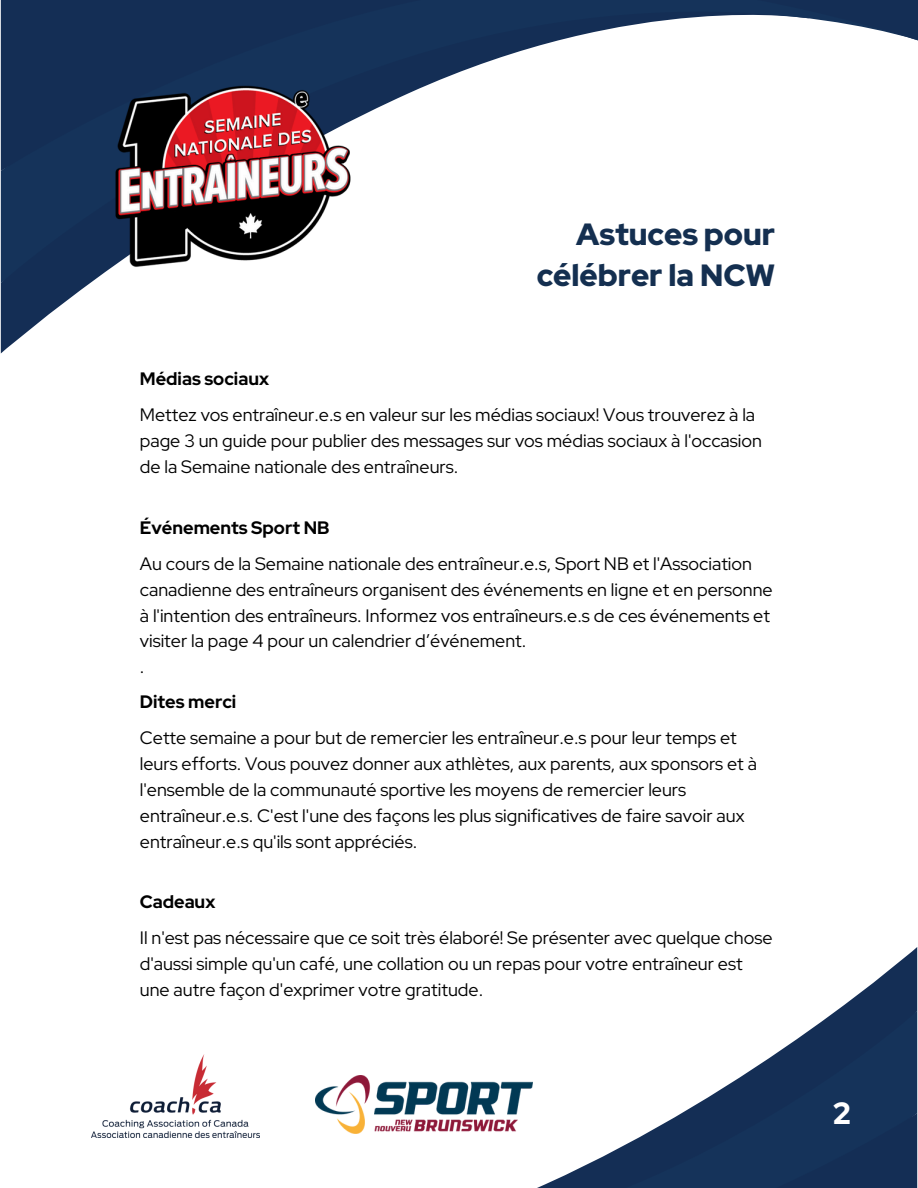
<style>
.page{position:relative;width:918px;height:1188px;background:#fff}
.page>*{position:absolute;margin:0;border:0;box-sizing:border-box;transform-origin:0 0}
.t1{font:900 30.75px/40.5px "Red Hat Display";color:#142f50;text-align:right}
.t2{font:900 30.75px "Red Hat Display";color:#fff}
.t3{font:18px/25.8px "Red Hat Display";color:#000}
.t4{font:700 18px "Red Hat Display";color:#000}
</style>
<div class="page">
<svg style="left:1px;top:283px;width:89px;height:70px"></svg>
<div style="left:1px;top:171px;width:91px;height:112px;background:#15335a"></div>
<svg style="left:1px;top:0;width:917px;height:171px"></svg>
<img style="left:92px;top:61px;width:280px;height:221px">
<svg style="left:836px;top:947px;width:81px;height:64px"></svg>
<svg style="left:315px;top:1011px;width:602px;height:102px"></svg>
<svg style="left:91px;top:1113px;width:826px;height:75px"></svg>
<img style="left:316px;top:1076px;width:217px;height:57px">
<img style="left:92px;top:1054px;width:167px;height:84px">
<p class="t1" style="left:537px;top:214px;width:240px">Astuces pour célébrer la NCW</p>
<p class="t4" style="left:140px;top:367px;width:131px">Médias sociaux</p>
<p class="t3" style="left:140px;top:402px;width:624px">Mettez vos entraîneur.e.s en valeur sur les médias sociaux! Vous trouverez à la page 3 un guide pour publier des messages sur vos médias sociaux à l'occasion de la Semaine nationale des entraîneurs.</p>
<p class="t4" style="left:140px;top:515px;width:191px">Événements Sport NB</p>
<p class="t3" style="left:140px;top:550px;width:634px">Au cours de la Semaine nationale des entraîneur.e.s, Sport NB et l'Association canadienne des entraîneurs organisent des événements en ligne et en personne à l'intention des entraîneurs. Informez vos entraîneurs.e.s de ces événements et visiter la page 4 pour un calendrier d’événement.</p>
<p class="t3" style="left:140px;top:654px;width:6px">.</p>
<p class="t4" style="left:140px;top:690px;width:98px">Dites merci</p>
<p class="t3" style="left:140px;top:725px;width:619px">Cette semaine a pour but de remercier les entraîneur.e.s pour leur temps et leurs efforts. Vous pouvez donner aux athlètes, aux parents, aux sponsors et à l'ensemble de la communauté sportive les moyens de remercier leurs entraîneur.e.s. C'est l'une des façons les plus significatives de faire savoir aux entraîneur.e.s qu'ils sont appréciés.</p>
<p class="t4" style="left:140px;top:890px;width:77px">Cadeaux</p>
<p class="t3" style="left:140px;top:925px;width:634px">Il n'est pas nécessaire que ce soit très élaboré! Se présenter avec quelque chose d'aussi simple qu'un café, une collation ou un repas pour votre entraîneur est une autre façon d'exprimer votre gratitude.</p>
<p class="t2" style="left:833px;top:1093px;width:20px">2</p>
</div>
